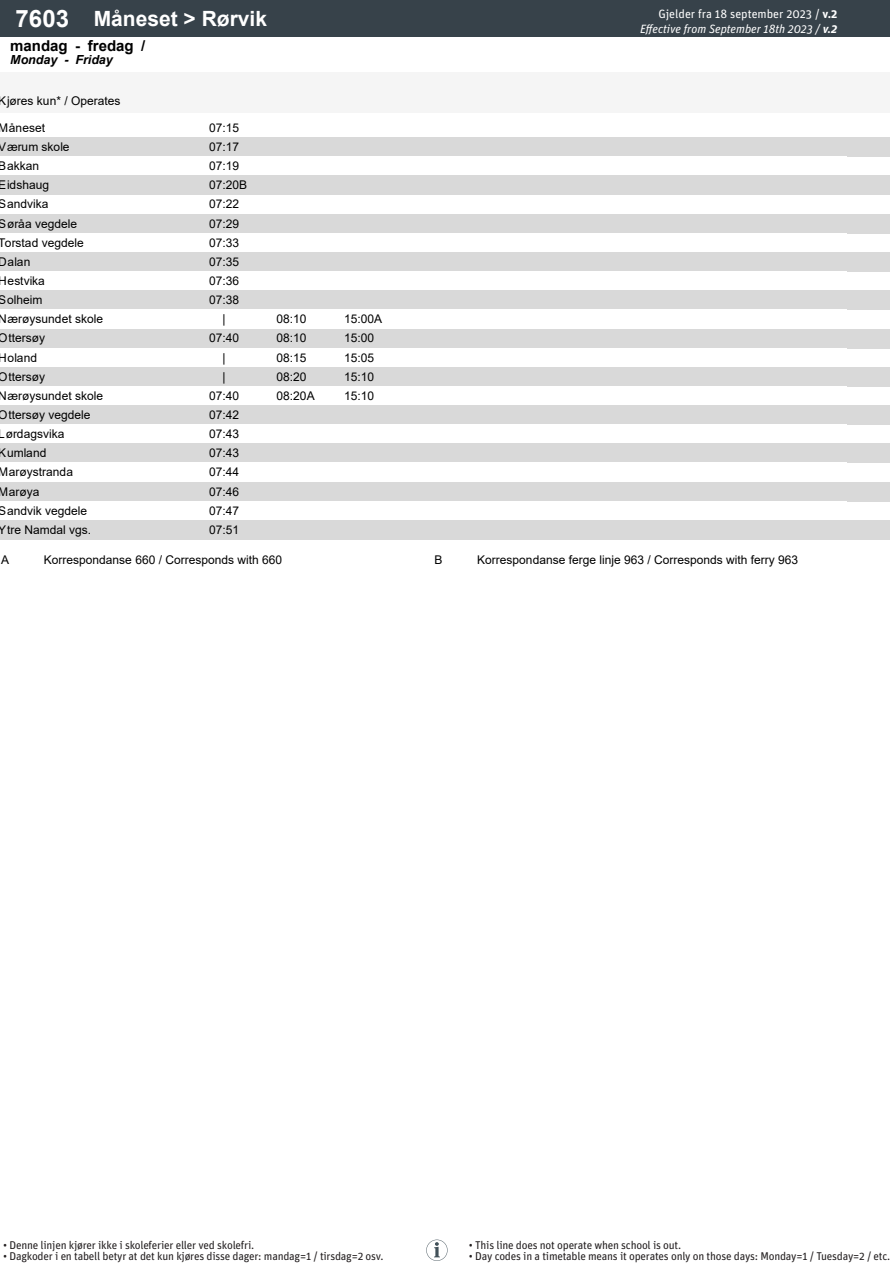
<style>
.page{position:relative;width:893px;height:1263px;background:#fff}
.page>*{position:absolute;margin:0;border:0;box-sizing:border-box;transform-origin:0 0}
.t1{font:700 21px "Arial";color:#fff}
.t2{font:700 15px "Arial";color:#000}
.t3{font:italic 700 12.45px "Arial";color:#000}
.t4{font:12px "Arial";color:#000}
.t5{font:italic 12px "Unit Pro";color:#fff}
.t6{font:12px "Unit Pro";color:#fff}
.t7{font:11.25px "Unit Pro";letter-spacing:-.02em;color:#231f20}
.s1{font-size:24px}
.s2{font-weight:700}
</style>
<div class="page">
<div style="left:0;top:72px;width:190px;height:41px;background:#f5f5f5"></div>
<div style="left:190px;top:72px;width:68px;height:41px;background:#f5f5f5"></div>
<div style="left:258px;top:72px;width:67px;height:41px;background:#f5f5f5"></div>
<div style="left:325px;top:72px;width:68px;height:41px;background:#f5f5f5"></div>
<div style="left:393px;top:72px;width:67px;height:41px;background:#f5f5f5"></div>
<div style="left:460px;top:72px;width:68px;height:41px;background:#f5f5f5"></div>
<div style="left:528px;top:72px;width:68px;height:41px;background:#f5f5f5"></div>
<div style="left:596px;top:72px;width:67px;height:41px;background:#f5f5f5"></div>
<div style="left:663px;top:72px;width:68px;height:41px;background:#f5f5f5"></div>
<div style="left:731px;top:72px;width:67px;height:41px;background:#f5f5f5"></div>
<div style="left:798px;top:72px;width:91px;height:41px;background:#f5f5f5"></div>
<div style="left:0;top:0;width:86px;height:36px;background:#37424a"></div>
<div style="left:86px;top:0;width:804px;height:36px;background:#37424a"></div>
<div style="left:0;top:138px;width:890px;height:19px;background:#d9d9d9"></div>
<div style="left:0;top:176px;width:890px;height:19px;background:#d9d9d9"></div>
<div style="left:0;top:214px;width:890px;height:19px;background:#d9d9d9"></div>
<div style="left:0;top:252px;width:890px;height:19px;background:#d9d9d9"></div>
<div style="left:0;top:291px;width:890px;height:19px;background:#d9d9d9"></div>
<div style="left:0;top:329px;width:890px;height:19px;background:#d9d9d9"></div>
<div style="left:0;top:367px;width:890px;height:19px;background:#d9d9d9"></div>
<div style="left:0;top:405px;width:890px;height:20px;background:#d9d9d9"></div>
<div style="left:0;top:444px;width:890px;height:19px;background:#d9d9d9"></div>
<div style="left:0;top:482px;width:890px;height:19px;background:#d9d9d9"></div>
<div style="left:0;top:520px;width:890px;height:19px;background:#d9d9d9"></div>
<svg style="left:426px;top:1239px;width:22px;height:22px"></svg>
<p class="t1" style="left:16px;top:4px;width:253px"><span class="s1">7603</span> Måneset &gt; Rørvik</p>
<p class="t2" style="left:10px;top:35px;width:137px">mandag - fredag /</p>
<p class="t3" style="left:10px;top:52px;width:104px">Monday - Friday</p>
<p class="t4" style="left:-1px;top:92px;width:123px">Kjøres kun* / Operates</p>
<p class="t6" style="left:658px;top:6px;width:180px">Gjelder fra 18 september 2023 / <span class="s2">v.2</span></p>
<p class="t5" style="left:640px;top:20px;width:199px">Effective from September 18th 2023 / <span class="s2">v.2</span></p>
<p class="t4" style="left:-1px;top:119px;width:48px">Måneset</p>
<p class="t4" style="left:209px;top:119px;width:32px">07:15</p>
<p class="t4" style="left:-1px;top:139px;width:72px">Værum skole</p>
<p class="t4" style="left:209px;top:139px;width:32px">07:17</p>
<p class="t4" style="left:-1px;top:158px;width:42px">Bakkan</p>
<p class="t4" style="left:209px;top:158px;width:32px">07:19</p>
<p class="t4" style="left:-1px;top:177px;width:52px">Eidshaug</p>
<p class="t4" style="left:209px;top:177px;width:40px">07:20B</p>
<p class="t4" style="left:-1px;top:196px;width:51px">Sandvika</p>
<p class="t4" style="left:209px;top:196px;width:32px">07:22</p>
<p class="t4" style="left:-1px;top:215px;width:80px">Søråa vegdele</p>
<p class="t4" style="left:209px;top:215px;width:32px">07:29</p>
<p class="t4" style="left:-1px;top:234px;width:86px">Torstad vegdele</p>
<p class="t4" style="left:209px;top:234px;width:32px">07:33</p>
<p class="t4" style="left:-1px;top:253px;width:33px">Dalan</p>
<p class="t4" style="left:209px;top:253px;width:32px">07:35</p>
<p class="t4" style="left:-1px;top:273px;width:47px">Hestvika</p>
<p class="t4" style="left:209px;top:273px;width:32px">07:36</p>
<p class="t4" style="left:-1px;top:292px;width:45px">Solheim</p>
<p class="t4" style="left:209px;top:292px;width:32px">07:38</p>
<p class="t4" style="left:-1px;top:311px;width:106px">Nærøysundet skole</p>
<p class="t4" style="left:223px;top:311px;width:5px">|</p>
<p class="t4" style="left:277px;top:311px;width:32px">08:10</p>
<p class="t4" style="left:344px;top:311px;width:40px">15:00A</p>
<p class="t4" style="left:-1px;top:330px;width:47px">Ottersøy</p>
<p class="t4" style="left:209px;top:330px;width:32px">07:40</p>
<p class="t4" style="left:277px;top:330px;width:32px">08:10</p>
<p class="t4" style="left:344px;top:330px;width:32px">15:00</p>
<p class="t4" style="left:-1px;top:349px;width:40px">Holand</p>
<p class="t4" style="left:223px;top:349px;width:5px">|</p>
<p class="t4" style="left:277px;top:349px;width:32px">08:15</p>
<p class="t4" style="left:344px;top:349px;width:32px">15:05</p>
<p class="t4" style="left:-1px;top:368px;width:47px">Ottersøy</p>
<p class="t4" style="left:223px;top:368px;width:5px">|</p>
<p class="t4" style="left:277px;top:368px;width:32px">08:20</p>
<p class="t4" style="left:344px;top:368px;width:32px">15:10</p>
<p class="t4" style="left:-1px;top:387px;width:106px">Nærøysundet skole</p>
<p class="t4" style="left:209px;top:387px;width:32px">07:40</p>
<p class="t4" style="left:277px;top:387px;width:40px">08:20A</p>
<p class="t4" style="left:344px;top:387px;width:32px">15:10</p>
<p class="t4" style="left:-1px;top:406px;width:93px">Ottersøy vegdele</p>
<p class="t4" style="left:209px;top:406px;width:32px">07:42</p>
<p class="t4" style="left:-1px;top:426px;width:67px">Lørdagsvika</p>
<p class="t4" style="left:209px;top:426px;width:32px">07:43</p>
<p class="t4" style="left:-1px;top:445px;width:49px">Kumland</p>
<p class="t4" style="left:209px;top:445px;width:32px">07:43</p>
<p class="t4" style="left:-1px;top:464px;width:75px">Marøystranda</p>
<p class="t4" style="left:209px;top:464px;width:32px">07:44</p>
<p class="t4" style="left:-1px;top:483px;width:42px">Marøya</p>
<p class="t4" style="left:209px;top:483px;width:32px">07:46</p>
<p class="t4" style="left:-1px;top:502px;width:90px">Sandvik vegdele</p>
<p class="t4" style="left:209px;top:502px;width:32px">07:47</p>
<p class="t4" style="left:-1px;top:521px;width:94px">Ytre Namdal vgs.</p>
<p class="t4" style="left:209px;top:521px;width:32px">07:51</p>
<p class="t4" style="left:1px;top:552px;width:10px">A</p>
<p class="t4" style="left:44px;top:552px;width:240px">Korrespondanse 660 / Corresponds with 660</p>
<p class="t4" style="left:435px;top:552px;width:10px">B</p>
<p class="t4" style="left:477px;top:552px;width:322px">Korrespondanse ferge linje 963 / Corresponds with ferry 963</p>
<p class="t7" style="left:3px;top:1237px;width:253px">• Denne linjen kjører ikke i skoleferier eller ved skolefri.</p>
<p class="t7" style="left:3px;top:1248px;width:382px">• Dagkoder i en tabell betyr at det kun kjøres disse dager: mandag=1 / tirsdag=2 osv.</p>
<p class="t7" style="left:469px;top:1237px;width:214px">• This line does not operate when school is out.</p>
<p class="t7" style="left:469px;top:1248px;width:423px">• Day codes in a timetable means it operates only on those days: Monday=1 / Tuesday=2 / etc.</p>
</div>
